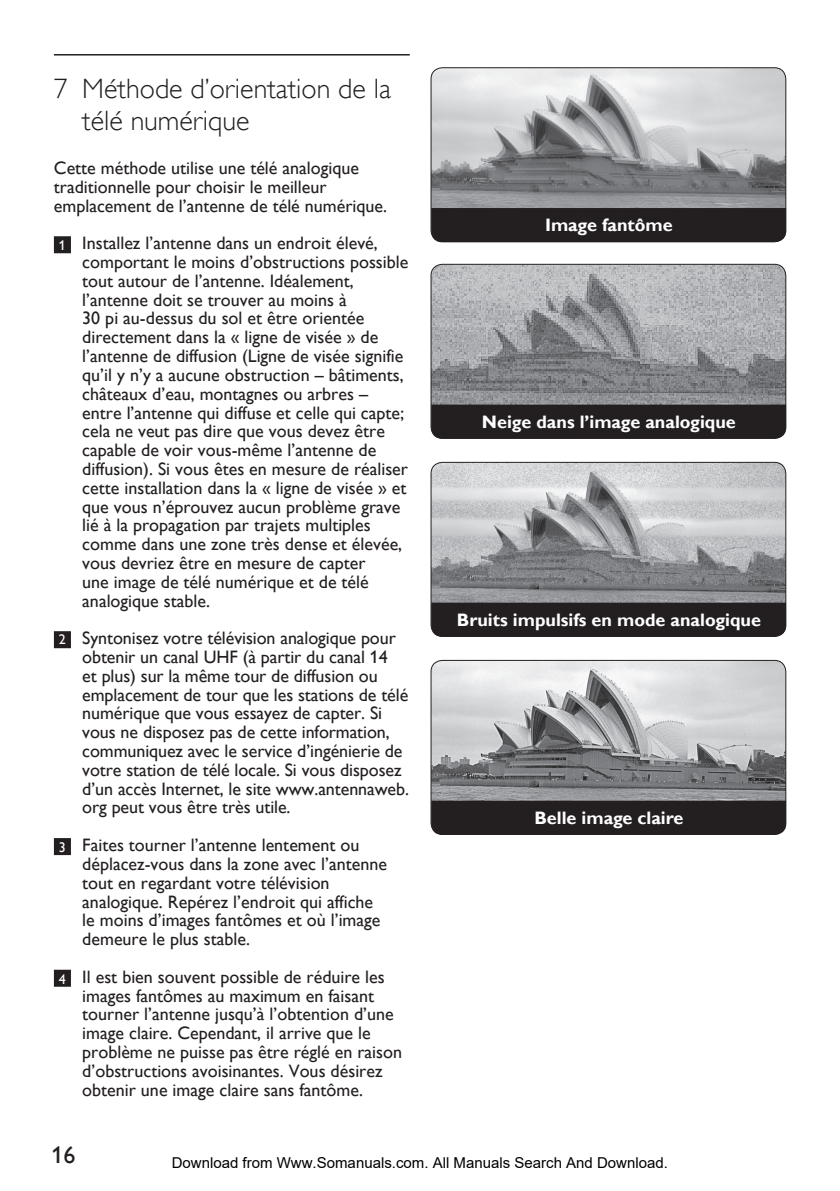
<style>
.page{position:relative;width:840px;height:1191px;background:#fff}
.page>*{position:absolute;margin:0;border:0;box-sizing:border-box;transform-origin:0 0}
.t1{font:28px/32px "Gill Sans Alt One WGL Light";color:#231f20}
.t2{font:24px "Gill Sans Alt One WGL";color:#231f20}
.t3{font:18px/18.8px "Gill Sans Alt One WGL";color:#231f20}
.t4{font:700 18px "Gill Sans Alt One WGL";color:#fff}
.t5{font:15px "Arial";color:#000}
.s1{font-size:14px;color:#fff}
</style>
<div class="page">
<hr style="left:54px;top:54px;width:355px;height:2px;background:#231f20">
<div style="left:55px;top:237px;width:15px;height:15px;background:#231f20"></div>
<div style="left:54px;top:236px;width:17px;height:17px;border:2px solid #231f20"></div>
<div style="left:55px;top:632px;width:15px;height:15px;background:#231f20"></div>
<div style="left:54px;top:631px;width:17px;height:17px;border:2px solid #231f20"></div>
<div style="left:55px;top:839px;width:15px;height:15px;background:#231f20"></div>
<div style="left:54px;top:838px;width:17px;height:17px;border:2px solid #231f20"></div>
<div style="left:55px;top:970px;width:15px;height:15px;background:#231f20"></div>
<div style="left:54px;top:969px;width:17px;height:17px;border:2px solid #231f20"></div>
<img style="left:431px;top:68px;width:354px;height:174px;border-radius:11px">
<div style="left:430px;top:67px;width:355px;height:175px;border:1px solid #231f20;border-radius:11px"></div>
<div style="left:431px;top:208px;width:354px;height:34px;background:#231f20"></div>
<img style="left:431px;top:264px;width:354px;height:174px;border-radius:11px">
<div style="left:430px;top:264px;width:355px;height:174px;border:1px solid #231f20;border-radius:11px"></div>
<div style="left:431px;top:404px;width:354px;height:34px;background:#231f20"></div>
<img style="left:431px;top:462px;width:354px;height:174px;border-radius:11px">
<div style="left:430px;top:462px;width:355px;height:174px;border:1px solid #231f20;border-radius:11px"></div>
<div style="left:431px;top:602px;width:354px;height:34px;background:#231f20"></div>
<img style="left:431px;top:660px;width:354px;height:174px;border-radius:11px">
<div style="left:430px;top:660px;width:355px;height:174px;border:1px solid #231f20;border-radius:11px"></div>
<div style="left:431px;top:800px;width:354px;height:34px;background:#231f20"></div>
<h1 class="t1" style="left:82px;top:73px;width:310px;text-indent:-28px">7 Méthode d’orientation de la télé numérique</h1>
<p class="t3" style="left:54px;top:158px;width:334px">Cette méthode utilise une télé analogique traditionnelle pour choisir le meilleur emplacement de l’antenne de télé numérique.</p>
<p class="t3" style="left:82px;top:234px;width:327px;text-indent:-23px"><span class="s1">1</span> Installez l’antenne dans un endroit élevé, comportant le moins d’obstructions possible tout autour de l’antenne. Idéalement, l’antenne doit se trouver au moins à<br>30 pi au-dessus du sol et être orientée directement dans la « ligne de visée » de l’antenne de diffusion (Ligne de visée signifie qu’il y n’y a aucune obstruction – bâtiments, châteaux d’eau, montagnes ou arbres – entre l’antenne qui diffuse et celle qui capte; cela ne veut pas dire que vous devez être capable de voir vous-même l’antenne de diffusion). Si vous êtes en mesure de réaliser cette installation dans la « ligne de visée » et que vous n’éprouvez aucun problème grave lié à la propagation par trajets multiples comme dans une zone très dense et élevée, vous devriez être en mesure de capter<br>une image de télé numérique et de télé analogique stable.</p>
<p class="t3" style="left:82px;top:628px;width:328px;text-indent:-23px"><span class="s1">2</span> Syntonisez votre télévision analogique pour obtenir un canal UHF (à partir du canal 14<br>et plus) sur la même tour de diffusion ou emplacement de tour que les stations de télé numérique que vous essayez de capter. Si vous ne disposez pas de cette information, communiquez avec le service d’ingénierie de votre station de télé locale. Si vous disposez d’un accès Internet, le site www.antennaweb. org peut vous être très utile.</p>
<p class="t3" style="left:82px;top:835px;width:306px;text-indent:-23px"><span class="s1">3</span> Faites tourner l’antenne lentement ou déplacez-vous dans la zone avec l’antenne tout en regardant votre télévision analogique. Repérez l’endroit qui affiche le moins d’images fantômes et où l’image demeure le plus stable.</p>
<p class="t3" style="left:82px;top:967px;width:321px;text-indent:-23px"><sub>4</sub> Il est bien souvent possible de réduire les images fantômes au maximum en faisant tourner l’antenne jusqu’à l’obtention d’une image claire. Cependant, il arrive que le problème ne puisse pas être réglé en raison d’obstructions avoisinantes. Vous désirez obtenir une image claire sans fantôme.</p>
<p class="t4" style="left:544px;top:213px;width:129px">Image fantôme</p>
<p class="t4" style="left:481px;top:410px;width:255px">Neige dans l’image analogique</p>
<p class="t4" style="left:456px;top:607px;width:305px">Bruits impulsifs en mode analogique</p>
<p class="t4" style="left:534px;top:805px;width:150px">Belle image claire</p>
<h2 class="t2" style="left:52px;top:1138px;width:25px">16</h2>
<p class="t5" style="left:172px;top:1154px;width:497px">Download from Www.Somanuals.com. All Manuals Search And Download.</p>
</div>
